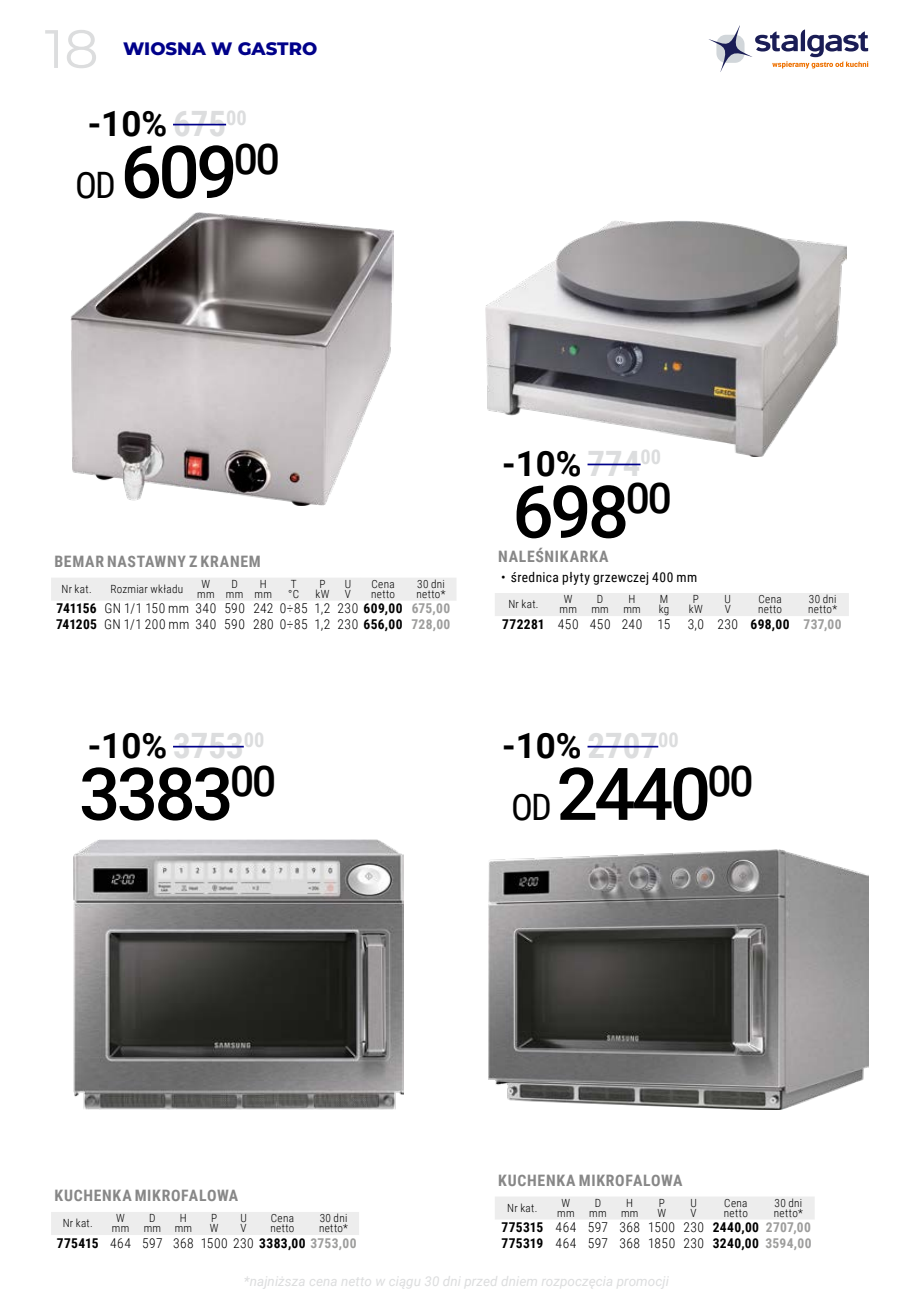
<style>
.page{position:relative;width:913px;height:1308px;background:#fff}
.page>*{position:absolute;margin:0;border:0;box-sizing:border-box;transform-origin:0 0}
.t1{font:500 72.67px "Roboto";letter-spacing:-.05em;color:#000}
.t2{font:54px "Montserrat";color:#dcddde}
.t3{font:700 34.88px "Roboto";color:#000}
.t4{font:800 18px "Montserrat";color:#00018a}
.t5{font:700 15.75px "Roboto Condensed";letter-spacing:.045em;color:#878787}
.t6{font:300 13.5px/15.5px "Roboto Condensed";letter-spacing:.035em;color:#000}
.t7{font:italic 13.5px "Roboto";letter-spacing:.005em;color:#dcddde}
.t8{font:13.5px "Roboto Condensed";letter-spacing:.025em;color:#000}
.t9{font:300 11.25px/10.1px "Roboto Condensed";letter-spacing:.025em;color:#000}
.s1{font-family:"Roboto Condensed";color:#dcddde}
.s2{font-family:"Roboto Condensed";font-weight:400;font-size:36.45px}
.s3{font-weight:700}
.s4{font-weight:700;color:#9d9d9c}
</style>
<div class="page">
<svg style="left:708px;top:26px;width:159px;height:46px"></svg>
<img style="left:70px;top:213px;width:323px;height:293px">
<img style="left:485px;top:221px;width:361px;height:235px">
<img style="left:488px;top:849px;width:379px;height:260px">
<img style="left:74px;top:839px;width:329px;height:270px">
<div style="left:51px;top:578px;width:405px;height:23px;background:#ededed"></div>
<div style="left:495px;top:593px;width:353px;height:23px;background:#ededed"></div>
<div style="left:495px;top:1197px;width:319px;height:22px;background:#ededed"></div>
<div style="left:51px;top:1212px;width:308px;height:23px;background:#ededed"></div>
<hr style="left:587px;top:746px;width:71px;height:1px;background:#00018a">
<hr style="left:173px;top:124px;width:53px;height:1px;background:#00018a">
<hr style="left:173px;top:746px;width:71px;height:1px;background:#00018a">
<hr style="left:587px;top:463px;width:53px;height:2px;background:#00018a">
<h2 class="t2" style="left:45px;top:12px;width:55px">18</h2>
<h3 class="t4" style="left:123px;top:36px;width:195px">WIOSNA W GASTRO</h3>
<h3 class="t3" style="left:88px;top:99px;width:160px">-10% <span class="s1">675</span><sup>00</sup></h3>
<h1 class="t1" style="left:75px;top:121px;width:206px"><span class="s2">OD</span> 609<sup>00</sup></h1>
<h3 class="t3" style="left:502px;top:439px;width:160px">-10% <span class="s1">774</span><sup>00</sup></h3>
<h1 class="t1" style="left:512px;top:461px;width:161px">698<sup>00</sup></h1>
<p class="t5" style="left:54px;top:550px;width:208px">BEMAR NASTAWNY Z KRANEM</p>
<p class="t5" style="left:498px;top:545px;width:112px">NALEŚNIKARKA</p>
<p class="t8" style="left:501px;top:568px;width:197px">• średnica płyty grzewczej 400 mm</p>
<p class="t9" style="left:61px;top:583px;width:32px">Nr kat.</p>
<p class="t9" style="left:110px;top:583px;width:74px">Rozmiar wkładu</p>
<p class="t9" style="left:197px;top:578px;width:19px;text-align:center">W mm</p>
<p class="t9" style="left:226px;top:578px;width:19px;text-align:center">D mm</p>
<p class="t9" style="left:254px;top:578px;width:19px;text-align:center">H mm</p>
<p class="t9" style="left:288px;top:578px;width:12px">T °C</p>
<p class="t9" style="left:315px;top:578px;width:15px;text-align:center">P kW</p>
<p class="t9" style="left:344px;top:578px;width:8px">U<br>V</p>
<p class="t9" style="left:371px;top:578px;width:25px">Cena netto</p>
<p class="t9" style="left:416px;top:578px;width:31px">30 dni netto*</p>
<p class="t6" style="left:56px;top:600px;width:395px"><span class="s3">741156</span> GN 1/1 150 mm 340 590 242 0÷85 1,2 230 <span class="s3">609,00</span> <span class="s4">675,00<br></span><span class="s3">741205</span> GN 1/1 200 mm 340 590 280 0÷85 1,2 230 <span class="s3">656,00</span> <span class="s4">728,00</span></p>
<p class="t9" style="left:508px;top:599px;width:32px">Nr kat.</p>
<p class="t9" style="left:559px;top:594px;width:19px;text-align:center">W mm</p>
<p class="t9" style="left:591px;top:594px;width:19px;text-align:center">D mm</p>
<p class="t9" style="left:623px;top:594px;width:19px;text-align:center">H mm</p>
<p class="t9" style="left:658px;top:594px;width:12px">M kg</p>
<p class="t9" style="left:688px;top:594px;width:15px;text-align:center">P kW</p>
<p class="t9" style="left:724px;top:594px;width:8px">U<br>V</p>
<p class="t9" style="left:757px;top:594px;width:25px">Cena netto</p>
<p class="t9" style="left:807px;top:594px;width:31px">30 dni netto*</p>
<p class="t6" style="left:502px;top:615px;width:169px"><span class="s3">772281</span> 450 450 240 15</p>
<p class="t6" style="left:687px;top:615px;width:155px">3,0 230 <span class="s3">698,00</span> <span class="s4">737,00</span></p>
<h3 class="t3" style="left:88px;top:721px;width:178px">-10% <span class="s1">3753</span><sup>00</sup></h3>
<h1 class="t1" style="left:79px;top:743px;width:198px">3383<sup>00</sup></h1>
<p class="t5" style="left:54px;top:1184px;width:185px">KUCHENKA MIKROFALOWA</p>
<p class="t9" style="left:63px;top:1217px;width:32px">Nr kat.</p>
<p class="t9" style="left:112px;top:1212px;width:19px;text-align:center">W mm</p>
<p class="t9" style="left:144px;top:1212px;width:19px;text-align:center">D mm</p>
<p class="t9" style="left:175px;top:1212px;width:19px;text-align:center">H mm</p>
<p class="t9" style="left:210px;top:1212px;width:10px">P<br>W</p>
<p class="t9" style="left:240px;top:1212px;width:8px">U<br>V</p>
<p class="t9" style="left:270px;top:1212px;width:25px">Cena netto</p>
<p class="t9" style="left:319px;top:1212px;width:31px">30 dni netto*</p>
<p class="t6" style="left:57px;top:1234px;width:301px"><span class="s3">775415</span> 464 597 368 1500 230 <span class="s3">3383,00</span> <span class="s4">3753,00</span></p>
<h3 class="t3" style="left:502px;top:721px;width:178px">-10% <span class="s1">2707</span><sup>00</sup></h3>
<h1 class="t1" style="left:510px;top:743px;width:244px"><span class="s2">OD</span> 2440<sup>00</sup></h1>
<p class="t5" style="left:498px;top:1169px;width:186px">KUCHENKA MIKROFALOWA</p>
<p class="t9" style="left:507px;top:1202px;width:32px">Nr kat.</p>
<p class="t9" style="left:557px;top:1197px;width:19px;text-align:center">W mm</p>
<p class="t9" style="left:589px;top:1197px;width:19px;text-align:center">D mm</p>
<p class="t9" style="left:620px;top:1197px;width:19px;text-align:center">H mm</p>
<p class="t9" style="left:657px;top:1197px;width:10px">P<br>W</p>
<p class="t9" style="left:690px;top:1197px;width:8px">U<br>V</p>
<p class="t9" style="left:723px;top:1197px;width:25px">Cena netto</p>
<p class="t9" style="left:773px;top:1197px;width:31px">30 dni netto*</p>
<p class="t6" style="left:501px;top:1219px;width:311px"><span class="s3">775315</span> 464 597 368 1500 230 <span class="s3">2440,00</span> <span class="s4">2707,00<br></span><span class="s3">775319</span> 464 597 368 1850 230 <span class="s3">3240,00</span> <span class="s4">3594,00</span></p>
<p class="t7" style="left:244px;top:1272px;width:426px">*najniższa cena netto w ciągu 30 dni przed dniem rozpoczęcia promocji</p>
</div>
